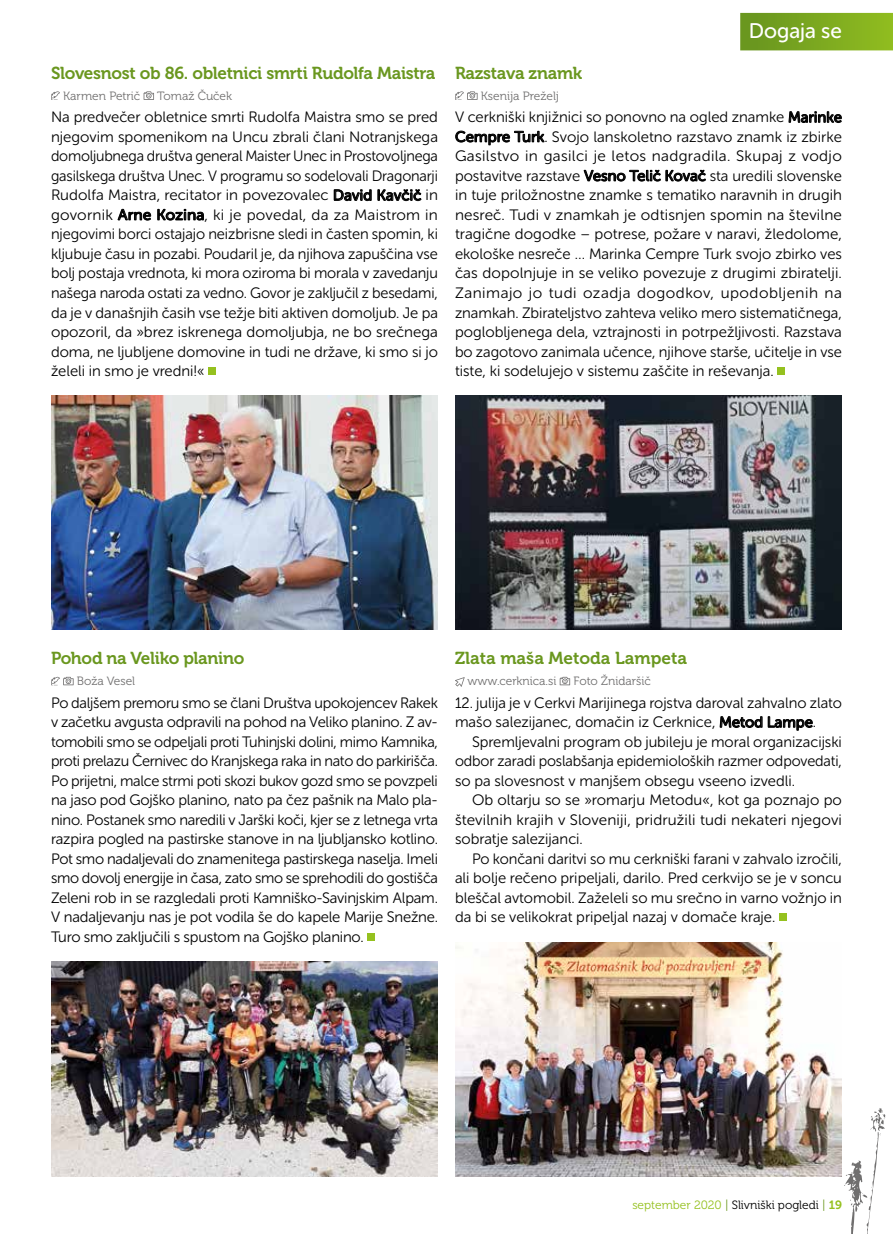
<style>
.page{position:relative;width:893px;height:1234px;background:#fff}
.page>*{position:absolute;margin:0;border:0;box-sizing:border-box;transform-origin:0 0}
.t1{font:21px "Museo Sans Rounded 500";color:#fff}
.t2{font:17.25px "Museo 700";letter-spacing:-.015em;color:#6a971f}
.t3{font:15px/19.5px "Museo Sans Rounded 300";color:#000;text-align:justify}
.t4{font:12px "Museo 300";color:#706f6f}
.t5{font:12px "Museo 300";color:#000}
.s1{font-family:"Museo Sans Rounded 500"}
.s2{color:#95c11f}
.s3{color:#6a971f}
.s4{font-family:"Museo 700";color:#95c11f}
</style>
<div class="page">
<svg style="left:844px;top:1108px;width:42px;height:125px"></svg>
<div style="left:740px;top:13px;width:153px;height:37px;background:linear-gradient(to right,#67941f,#90bd20)"></div>
<svg style="left:455px;top:677px;width:10px;height:9px"></svg>
<svg style="left:560px;top:676px;width:10px;height:9px"></svg>
<div style="left:779px;top:913px;width:7px;height:7px;background:#95c11f"></div>
<img style="left:455px;top:942px;width:387px;height:233px">
<svg style="left:51px;top:91px;width:9px;height:9px"></svg>
<svg style="left:144px;top:91px;width:10px;height:9px"></svg>
<div style="left:208px;top:367px;width:7px;height:7px;background:#95c11f"></div>
<img style="left:51px;top:395px;width:387px;height:234px">
<svg style="left:455px;top:91px;width:23px;height:9px"></svg>
<div style="left:777px;top:367px;width:8px;height:7px;background:#95c11f"></div>
<img style="left:455px;top:395px;width:387px;height:234px">
<svg style="left:51px;top:676px;width:23px;height:9px"></svg>
<div style="left:367px;top:932px;width:7px;height:8px;background:#95c11f"></div>
<img style="left:51px;top:961px;width:387px;height:214px">
<p class="t2" style="left:51px;top:63px;width:386px">Slovesnost ob 86. obletnici smrti Rudolfa Maistra</p>
<p class="t4" style="left:63px;top:89px;width:79px">Karmen Petrič</p>
<p class="t4" style="left:157px;top:89px;width:77px">Tomaž Čuček</p>
<p class="t3" style="left:51px;top:108px;width:388px">Na predvečer obletnice smrti Rudolfa Maistra smo se pred njegovim spomenikom na Uncu zbrali člani Notranjskega domoljubnega društva general Maister Unec in Prostovoljnega gasilskega društva Unec. V programu so sodelovali Dragonarji Rudolfa Maistra, recitator in povezovalec <span class="s1">David Kavčič</span> in govornik <span class="s1">Arne Kozina</span>, ki je povedal, da za Maistrom in njegovimi borci ostajajo neizbrisne sledi in časten spomin, ki kljubuje času in pozabi. Poudaril je, da njihova zapuščina vse bolj postaja vrednota, ki mora oziroma bi morala v zavedanju našega naroda ostati za vedno. Govor je zaključil z besedami, da je v današnjih časih vse težje biti aktiven domoljub. Je pa opozoril, da »brez iskrenega domoljubja, ne bo srečnega doma, ne ljubljene domovine in tudi ne države, ki smo si jo želeli in smo je vredni!«</p>
<h1 class="t1" style="left:749px;top:20px;width:95px">Dogaja se</h1>
<p class="t2" style="left:455px;top:63px;width:129px">Razstava znamk</p>
<p class="t4" style="left:481px;top:89px;width:80px">Ksenija Preželj</p>
<p class="t3" style="left:455px;top:108px;width:388px">V cerkniški knjižnici so ponovno na ogled znamke <span class="s1">Marinke Cempre Turk</span>. Svojo lanskoletno razstavo znamk iz zbirke Gasilstvo in gasilci je letos nadgradila. Skupaj z vodjo postavitve razstave <span class="s1">Vesno Telič Kovač</span> sta uredili slovenske in tuje priložnostne znamke s tematiko naravnih in drugih nesreč. Tudi v znamkah je odtisnjen spomin na številne tragične dogodke – potrese, požare v naravi, žledolome, ekološke nesreče … Marinka Cempre Turk svojo zbirko ves čas dopolnjuje in se veliko povezuje z drugimi zbiratelji.<br>Zanimajo jo tudi ozadja dogodkov, upodobljenih na znamkah. Zbirateljstvo zahteva veliko mero sistematičnega, poglobljenega dela, vztrajnosti in potrpežljivosti. Razstava bo zagotovo zanimala učence, njihove starše, učitelje in vse tiste, ki sodelujejo v sistemu zaščite in reševanja.</p>
<p class="t2" style="left:51px;top:648px;width:195px">Pohod na Veliko planino</p>
<p class="t4" style="left:77px;top:674px;width:60px">Boža Vesel</p>
<p class="t3" style="left:51px;top:693px;width:388px">Po daljšem premoru smo se člani Društva upokojencev Rakek v začetku avgusta odpravili na pohod na Veliko planino. Z av&shy;tomobili smo se odpeljali proti Tuhinjski dolini, mimo Kamnika, proti prelazu Černivec do Kranjskega raka in nato do parkirišča.<br>Po prijetni, malce strmi poti skozi bukov gozd smo se povzpeli na jaso pod Gojško planino, nato pa čez pašnik na Malo pla&shy;nino. Postanek smo naredili v Jarški koči, kjer se z letnega vrta razpira pogled na pastirske stanove in na ljubljansko kotlino.<br>Pot smo nadaljevali do znamenitega pastirskega naselja. Imeli smo dovolj energije in časa, zato smo se sprehodili do gostišča Zeleni rob in se razgledali proti Kamniško-Savinjskim Alpam.<br>V nadaljevanju nas je pot vodila še do kapele Marije Snežne.<br>Turo smo zaključili s spustom na Gojško planino.</p>
<p class="t2" style="left:455px;top:648px;width:234px">Zlata maša Metoda Lampeta</p>
<p class="t4" style="left:467px;top:674px;width:90px">www.cerknica.si</p>
<p class="t4" style="left:573px;top:674px;width:79px">Foto Žnidaršič</p>
<p class="t3" style="left:455px;top:693px;width:388px">12. julija je v Cerkvi Marijinega rojstva daroval zahvalno zlato mašo salezijanec, domačin iz Cerknice, <span class="s1">Metod Lampe</span>.</p>
<p class="t3" style="left:455px;top:732px;width:388px;text-indent:17px">Spremljevalni program ob jubileju je moral organizacijski odbor zaradi poslabšanja epidemioloških razmer odpovedati, so pa slovesnost v manjšem obsegu vseeno izvedli.</p>
<p class="t3" style="left:455px;top:790px;width:388px;text-indent:17px">Ob oltarju so se »romarju Metodu«, kot ga poznajo po številnih krajih v Sloveniji, pridružili tudi nekateri njegovi sobratje salezijanci.</p>
<p class="t3" style="left:455px;top:849px;width:388px;text-indent:17px">Po končani daritvi so mu cerkniški farani v zahvalo izročili, ali bolje rečeno pripeljali, darilo. Pred cerkvijo se je v soncu bleščal avtomobil. Zaželeli so mu srečno in varno vožnjo in da bi se velikokrat pripeljal nazaj v domače kraje.</p>
<p class="t5" style="left:632px;top:1198px;width:211px"><span class="s2">september 2020</span> <span class="s3">|</span> Slivniški pogledi <span class="s3">|</span> <span class="s4">19</span></p>
</div>
